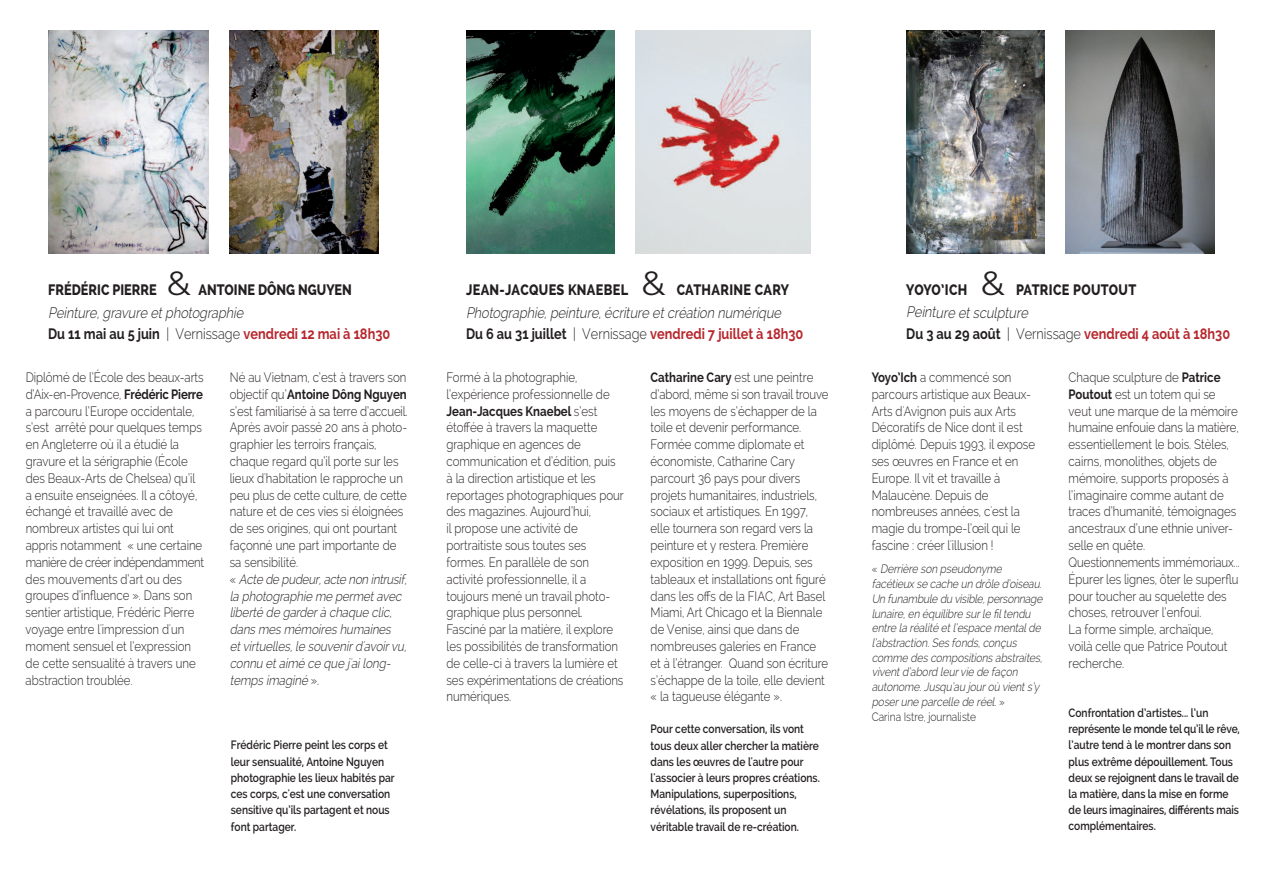
<style>
.page{position:relative;width:1263px;height:893px;background:#fff}
.page>*{position:absolute;margin:0;border:0;box-sizing:border-box;transform-origin:0 0}
.t1{font:700 15px "Raleway";color:#b7282e;scale:.85 1}
.t2{font:800 15px/21.9px "Raleway";letter-spacing:.025em;color:#231f20;scale:.85 1}
.t3{font:italic 300 15px/22.5px "Raleway";color:#231f20;scale:.85 1}
.t4{font:800 15px/22.5px "Raleway";color:#231f20;scale:.85 1}
.t5{font:300 13.5px/16.8px "Raleway";color:#231f20;scale:.85 1}
.t6{font:600 12px/16.2px "Raleway";color:#231f20;scale:.85 1}
.t7{font:italic 300 12px/14.7px "Raleway";color:#231f20;scale:.85 1}
.s1{font-weight:400;font-size:33px}
.s2{font-weight:300;font-style:italic}
.s3{color:#231f20}
.s4{font-weight:300;color:#231f20}
.s5{font-weight:800;font-style:normal}
.s6{font-weight:400;font-style:normal;font-size:33px}
.s7{font-weight:700}
.s8{font-weight:300}
.s9{font-weight:700;color:#b7282e}
.s10{font-style:italic}
.s11{font-style:normal}
</style>
<div class="page">
<img style="left:466px;top:30px;width:149px;height:224px">
<img style="left:1065px;top:30px;width:149px;height:224px">
<img style="left:906px;top:30px;width:138px;height:224px">
<img style="left:636px;top:30px;width:175px;height:224px">
<img style="left:229px;top:30px;width:149px;height:223px">
<img style="left:48px;top:30px;width:160px;height:224px">
<p class="t4" style="left:48px;top:279px;width:359px">FRÉDÉRIC PIERRE <span class="s1">&amp;</span> ANTOINE DÔNG NGUYEN<br><span class="s2">Peinture, gravure et photographie</span></p>
<p class="t1" style="left:48px;top:325px;width:404px"><span class="s3">Du 11 mai au 5 juin</span> <span class="s4">| Vernissage</span> vendredi 12 mai à 18h30</p>
<p class="t3" style="left:466px;top:279px;width:382px"><span class="s5">JEAN-JACQUES KNAEBEL</span> <span class="s6">&amp;</span> <span class="s5">CATHARINE CARY<br></span>Photographie, peinture, écriture et création numérique</p>
<p class="t1" style="left:466px;top:325px;width:398px"><span class="s3">Du 6 au 31 juillet</span> <span class="s4">| Vernissage</span> vendredi 7 juillet à 18h30</p>
<p class="t2" style="left:906px;top:279px;width:383px">YOYO’ICH <span class="s1">&amp;</span> PATRICE POUTOUT<br><span class="s2">Peinture et sculpture<br></span><span class="s7">Du 3 au 29 août</span> <span class="s8">| Vernissage</span> <span class="s9">vendredi 4 août à 18h30</span></p>
<p class="t5" style="left:26px;top:369px;width:211px">Diplômé de l’École des beaux-arts d’Aix-en-Provence, <span class="s7">Frédéric Pierre </span>a parcouru l’Europe occidentale, s’est arrêté pour quelques temps en Angleterre où il a étudié la gravure et la sérigraphie (École des Beaux-Arts de Chelsea) qu’il a ensuite enseignées. Il a côtoyé, échangé et travaillé avec de nombreux artistes qui lui ont appris notamment « une certaine manière de créer indépendamment des mouvements d’art ou des groupes d’influence ». Dans son sentier artistique, Frédéric Pierre voyage entre l'impression d'un moment sensuel et l’expression de cette sensualité à travers une abstraction troublée.</p>
<p class="t5" style="left:230px;top:369px;width:213px">Né au Vietnam, c’est à travers son objectif qu’<span class="s7">Antoine Dông Nguyen </span>s’est familiarisé à sa terre d’accueil.<br>Après avoir passé 20 ans à photo&shy;graphier les terroirs français, chaque regard qu’il porte sur les lieux d'habitation le rapproche un peu plus de cette culture, de cette nature et de ces vies si éloignées de ses origines, qui ont pourtant façonné une part importante de sa sensibilité.<br>« <span class="s10">Acte de pudeur, acte non intrusif, la photographie me permet avec liberté de garder à chaque clic, dans mes mémoires humaines et virtuelles, le souvenir d'avoir vu, connu et aimé ce que j 'ai long&shy;temps imaginé</span> » .</p>
<p class="t5" style="left:446px;top:369px;width:210px">Formé à la photographie, l’expérience professionnelle de<br><span class="s7">Jean-Jacques Knaebel</span> s’est étoffée à travers la maquette graphique en agences de communication et d’édition, puis à la direction artistique et les reportages photographiques pour des magazines. Aujourd’hui,<br>il propose une activité de portraitiste sous toutes ses formes. En parallèle de son activité professionnelle, il a toujours mené un travail photo&shy;graphique plus personnel.<br>Fasciné par la matière, il explore les possibilités de transformation de celle-ci à travers la lumière et ses expérimentations de créations numériques.</p>
<p class="t5" style="left:651px;top:369px;width:211px"><span class="s7">Catharine Cary</span> est une peintre d’abord, même si son travail trouve les moyens de s’échapper de la toile et devenir performance.<br>Formée comme diplomate et économiste, Catharine Cary parcourt 36 pays pour divers projets humanitaires, industriels, sociaux et artistiques. En 1997, elle tournera son regard vers la peinture et y restera. Première exposition en 1999. Depuis, ses tableaux et installations ont figuré dans les offs de la FIAC, Art Basel<br>Miami, Art Chicago et la Biennale de Venise, ainsi que dans de nombreuses galeries en France et à l’étranger. Quand son écriture s’échappe de la toile, elle devient « la tagueuse élégante ».</p>
<p class="t6" style="left:651px;top:721px;width:201px">Pour cette conversation, ils vont tous deux aller chercher la matière dans les œuvres de l'autre pour l'associer à leurs propres créations.<br>Manipulations, superpositions, révélations, ils proposent un véritable travail de re-création.</p>
<p class="t6" style="left:231px;top:737px;width:194px">Frédéric Pierre peint les corps et leur sensualité, Antoine Nguyen photographie les lieux habités par ces corps, c'est une conversation sensitive qu’ils partagent et nous font partager.</p>
<p class="t5" style="left:872px;top:369px;width:194px"><span class="s7">Yoyo’Ich</span> a commencé son parcours artistique aux Beaux-<br>Arts d'Avignon puis aux Arts<br>Décoratifs de Nice dont il est diplômé. Depuis 1993, il expose ses œuvres en France et en<br>Europe. Il vit et travaille à<br>Malaucène. Depuis de nombreuses années, c'est la magie du trompe-l’œil qui le fascine : créer l'illusion !</p>
<p class="t7" style="left:872px;top:562px;width:205px"><span class="s11">«</span> Derrière son pseudonyme facétieux se cache un drôle d’oiseau.<br>Un funambule du visible, personnage lunaire, en équilibre sur le fil tendu entre la réalité et l’espace mental de l’abstraction. Ses fonds, conçus comme des compositions abstraites, vivent d’abord leur vie de façon autonome. Jusqu’au jour où vient s’y poser une parcelle de réel. <span class="s11">»<br>Carina Istre, journaliste</span></p>
<p class="t5" style="left:1068px;top:369px;width:203px">Chaque sculpture de <span class="s7">Patrice<br>Poutout</span> est un totem qui se veut une marque de la mémoire humaine enfouie dans la matière, essentiellement le bois. Stèles, cairns, monolithes, objets de mémoire, supports proposés à l’imaginaire comme autant de traces d’humanité, témoignages ancestraux d’une ethnie univer&shy;selle en quête.<br>Questionnements immémoriaux...<br>Épurer les lignes, ôter le superflu pour toucher au squelette des choses, retrouver l’enfoui.<br>La forme simple, archaïque, voilà celle que Patrice Poutout recherche.</p>
<p class="t6" style="left:1068px;top:705px;width:203px">Confrontation d’artistes... l’un représente le monde tel qu’il le rêve, l’autre tend à le montrer dans son plus extrême dépouillement. Tous deux se rejoignent dans le travail de la matière, dans la mise en forme de leurs imaginaires, différents mais complémentaires.</p>
</div>
